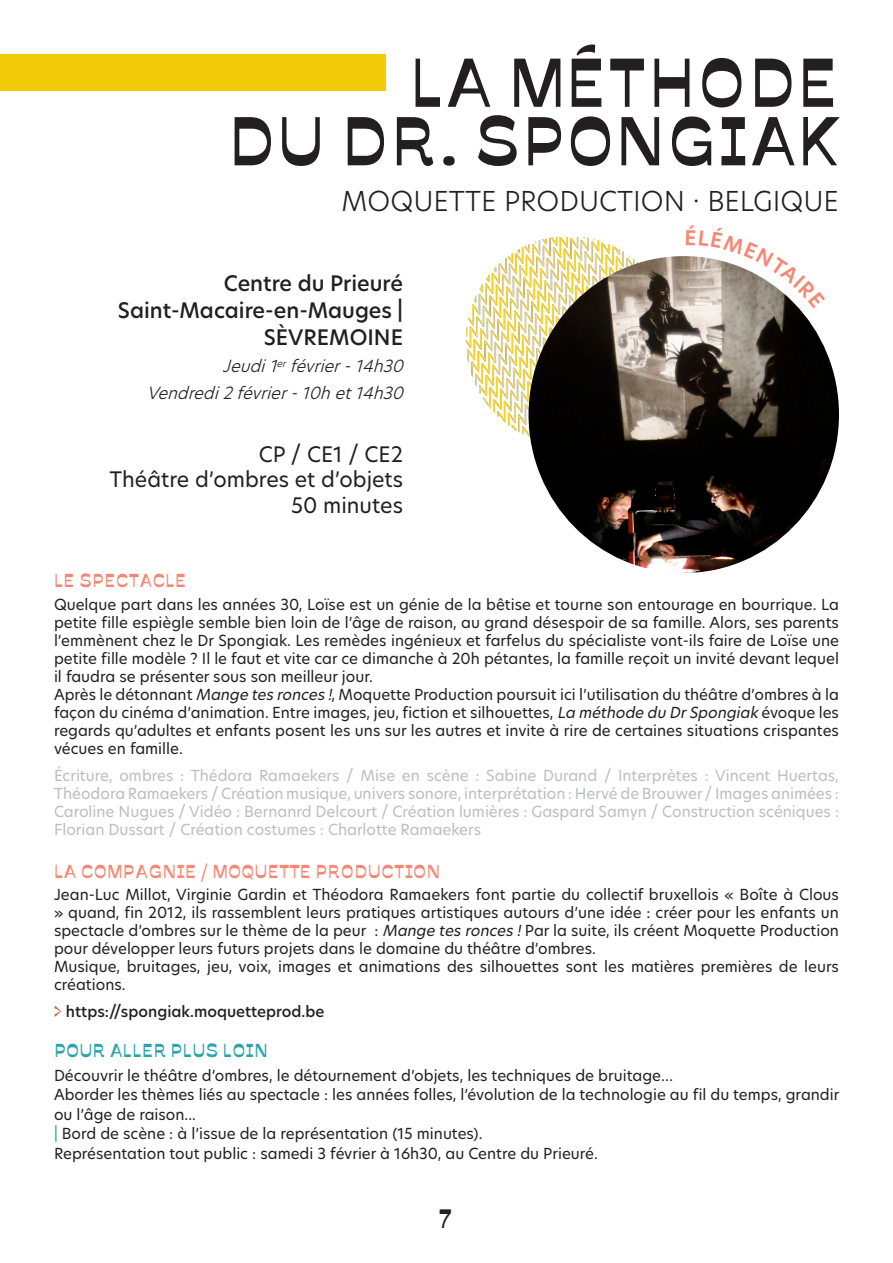
<style>
.page{position:relative;width:893px;height:1263px;background:#fff}
.page>*{position:absolute;margin:0;border:0;box-sizing:border-box;transform-origin:0 0}
.t1{font:66px "Savate";color:#231f20}
.t2{font:300 27px "Hero New";color:#231f20}
.t3{font:25.5px "Savate";color:#231f20}
.t4{font:500 21px "Hero New";color:#231f20}
.t5{font:21px "Hero New";color:#231f20}
.t6{font:18px "Savate";color:#f48875}
.t7{font:18px "Savate";color:#28a4ab}
.t8{font:italic 300 16.5px "Hero New";color:#231f20}
.t9{font:15px/18px "Hero New";color:#231f20;text-align:justify}
.t10{font:15px/18px "Hero New";color:#b8bec1;text-align:justify}
.t11{font:500 15px "New Hero";color:#231f20}
.s1{font-style:italic}
.s2{font-family:"Frastha";font-size:22.5px;color:#d2613a}
.s3{color:#28a4ab}
</style>
<div class="page">
<div style="left:0;top:54px;width:385px;height:37px;background:#f2ca07"></div>
<img style="left:465px;top:238px;width:165px;height:199px">
<img style="left:529px;top:256px;width:310px;height:317px">
<svg style="left:686px;top:256px;width:139px;height:52px"></svg>
<p class="t1" style="left:410px;top:33px;width:430px">LA MÉTHODE</p>
<p class="t1" style="left:225px;top:92px;width:615px">DU DR. SPONGIAK</p>
<p class="t2" style="left:342px;top:183px;width:499px">MOQUETTE PRODUCTION · BELGIQUE</p>
<p class="t4" style="left:224px;top:269px;width:181px">Centre du Prieuré</p>
<p class="t4" style="left:118px;top:296px;width:287px">Saint-Macaire-en-Mauges |</p>
<p class="t4" style="left:264px;top:323px;width:141px">SÈVREMOINE</p>
<p class="t8" style="left:223px;top:355px;width:188px">Jeudi1<sup>er</sup> février-14h30</p>
<p class="t8" style="left:147px;top:382px;width:264px">Vendredi2février-10het14h30</p>
<p class="t5" style="left:259px;top:440px;width:146px">CP / CE1 / CE2</p>
<p class="t5" style="left:109px;top:465px;width:295px">Théâtre d’ombres et d’objets</p>
<p class="t5" style="left:291px;top:491px;width:113px">50 minutes</p>
<p class="t6" style="left:54px;top:567px;width:134px">LE SPECTACLE</p>
<p class="t9" style="left:54px;top:595px;width:786px">Quelque part dans les années 30, Loïse est un génie de la bêtise et tourne son entourage en bourrique. La petite fille espiègle semble bien loin de l’âge de raison, au grand désespoir de sa famille. Alors, ses parents l’emmènent chez le Dr Spongiak. Les remèdes ingénieux et farfelus du spécialiste vont-ils faire de Loïse une petite fille modèle ? Il le faut et vite car ce dimanche à 20h pétantes, la famille reçoit un invité devant lequel il faudra se présenter sous son meilleur jour.</p>
<p class="t9" style="left:54px;top:685px;width:786px">Après le détonnant <span class="s1">Mange tes ronces !</span>, Moquette Production poursuit ici l’utilisation du théâtre d’ombres à la façon du cinéma d’animation. Entre images, jeu, fiction et silhouettes, <span class="s1">La méthode du DrSpongiak</span> évoque les regards qu’adultes et enfants posent les uns sur les autres et invite à rire de certaines situations crispantes vécues en famille.</p>
<p class="t10" style="left:54px;top:766px;width:786px">Écriture, ombres : Thédora Ramaekers / Mise en scène : Sabine Durand / Interprètes : Vincent Huertas, Théodora Ramaekers / Création musique, univers sonore, interprétation : Hervé de Brouwer / Images animées :<br>Caroline Nugues / Vidéo : Bernanrd Delcourt / Création lumières : Gaspard Samyn / Construction scéniques :<br>Florian Dussart / Création costumes : Charlotte Ramaekers</p>
<p class="t6" style="left:54px;top:857px;width:388px">LA COMPAGNIE / MOQUETTE PRODUCTION</p>
<p class="t9" style="left:54px;top:885px;width:786px">Jean-Luc Millot, Virginie Gardin et Théodora Ramaekers font partie du collectif bruxellois « Boîte à Clous » quand, fin 2012, ils rassemblent leurs pratiques artistiques autours d’une idée : créer pour les enfants un spectacle d’ombres sur le thème de la peur : <span class="s1">Mange tes ronces !</span>Par la suite, ils créent Moquette Production pour développer leurs futurs projets dans le domaine du théâtre d’ombres.</p>
<p class="t9" style="left:54px;top:957px;width:786px">Musique, bruitages, jeu, voix, images et animations des silhouettes sont les matières premières de leurs créations.</p>
<p class="t11" style="left:54px;top:1001px;width:272px"><span class="s2">&gt;</span> https://spongiak.moquetteprod.be</p>
<p class="t7" style="left:54px;top:1036px;width:216px">POUR ALLER PLUS LOIN</p>
<p class="t9" style="left:54px;top:1066px;width:621px">Découvrir le théâtre d’ombres, le détournement d’objets, les techniques de bruitage…</p>
<p class="t9" style="left:54px;top:1084px;width:787px;line-height:19.5px">Aborder les thèmes liés au spectacle : les années folles, l’évolution de la technologie au fil du temps, grandir ou l’âge de raison...</p>
<p class="t9" style="left:54px;top:1124px;width:430px"><span class="s3">|</span> Bord de scène : à l’issue de la représentation (15 minutes).</p>
<p class="t9" style="left:54px;top:1144px;width:545px">Représentation tout public : samedi 3 février à 16h30, au Centre du Prieuré.</p>
<p class="t3" style="left:439px;top:1200px;width:15px">7</p>
</div>
